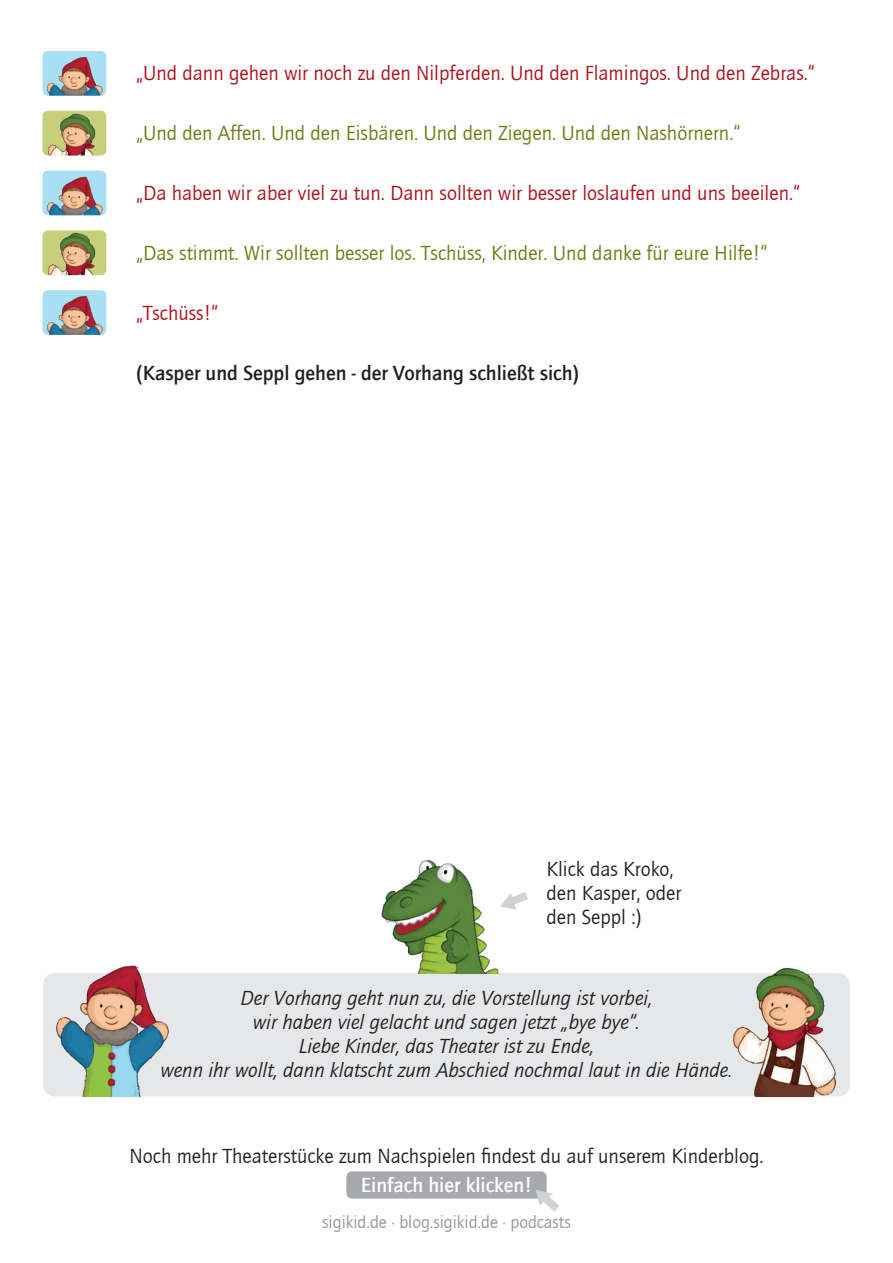
<style>
.page{position:relative;width:893px;height:1263px;background:#fff}
.page>*{position:absolute;margin:0;border:0;box-sizing:border-box;transform-origin:0 0}
.t1{font:italic 21px "Quay Itc T";color:#231f20}
.t2{font:21px "Quay Itc T";color:#b00d15}
.t3{font:21px "Quay Itc T";color:#6c7b0f}
.t4{font:21px "Quay Itc T";color:#231f20}
.t5{font:700 21px "Quay Itc T";color:#231f20}
.t6{font:700 21px "Quay Itc T";color:#fff}
.t7{font:18px "Quay Itc T";color:#939598}
</style>
<div class="page">
<div style="left:43px;top:973px;width:807px;height:123px;background:#e6e7e9;border-radius:11px"></div>
<div style="left:346px;top:1171px;width:201px;height:27px;background:#a8a9ad;border-radius:5px"></div>
<img style="left:50px;top:965px;width:119px;height:131px">
<img style="left:381px;top:859px;width:118px;height:114px">
<img style="left:733px;top:967px;width:109px;height:129px">
<img style="left:43px;top:111px;width:63px;height:44px">
<img style="left:43px;top:230px;width:63px;height:45px">
<img style="left:43px;top:290px;width:63px;height:45px">
<img style="left:43px;top:171px;width:63px;height:44px">
<img style="left:43px;top:51px;width:63px;height:45px">
<svg style="left:536px;top:1190px;width:23px;height:22px"></svg>
<svg style="left:500px;top:892px;width:28px;height:18px"></svg>
<p class="t2" style="left:136px;top:60px;width:680px">„Und dann gehen wir noch zu den Nilpferden. Und den Flamingos. Und den Zebras.“</p>
<p class="t3" style="left:136px;top:120px;width:606px">„Und den Affen. Und den Eisbären. Und den Ziegen. Und den Nashörnern.“</p>
<p class="t2" style="left:136px;top:180px;width:666px">„Da haben wir aber viel zu tun. Dann sollten wir besser loslaufen und uns beeilen.“</p>
<p class="t3" style="left:136px;top:240px;width:633px">„Das stimmt. Wir sollten besser los. Tschüss, Kinder. Und danke für eure Hilfe!“</p>
<p class="t2" style="left:136px;top:300px;width:84px">„Tschüss!“</p>
<p class="t5" style="left:136px;top:360px;width:445px">(Kasper und Seppl gehen - der Vorhang schließt sich)</p>
<p class="t4" style="left:547px;top:857px;width:129px">Klick das Kroko,</p>
<p class="t4" style="left:547px;top:881px;width:136px">den Kasper, oder</p>
<p class="t4" style="left:547px;top:905px;width:96px">den Seppl :)</p>
<p class="t1" style="left:240px;top:986px;width:413px">Der Vorhang geht nun zu, die Vorstellung ist vorbei,</p>
<p class="t1" style="left:253px;top:1010px;width:389px">wir haben viel gelacht und sagen jetzt „bye bye“.</p>
<p class="t1" style="left:299px;top:1034px;width:297px">Liebe Kinder, das Theater ist zu Ende,</p>
<p class="t1" style="left:160px;top:1058px;width:574px">wenn ihr wollt, dann klatscht zum Abschied nochmal laut in die Hände.</p>
<p class="t4" style="left:129px;top:1143px;width:636px">Noch mehr Theaterstücke zum Nachspielen findest du auf unserem Kinderblog.</p>
<p class="t6" style="left:361px;top:1173px;width:173px">Einfach hier klicken!</p>
<p class="t7" style="left:322px;top:1211px;width:250px">sigikid.de · blog.sigikid.de · podcasts</p>
</div>
